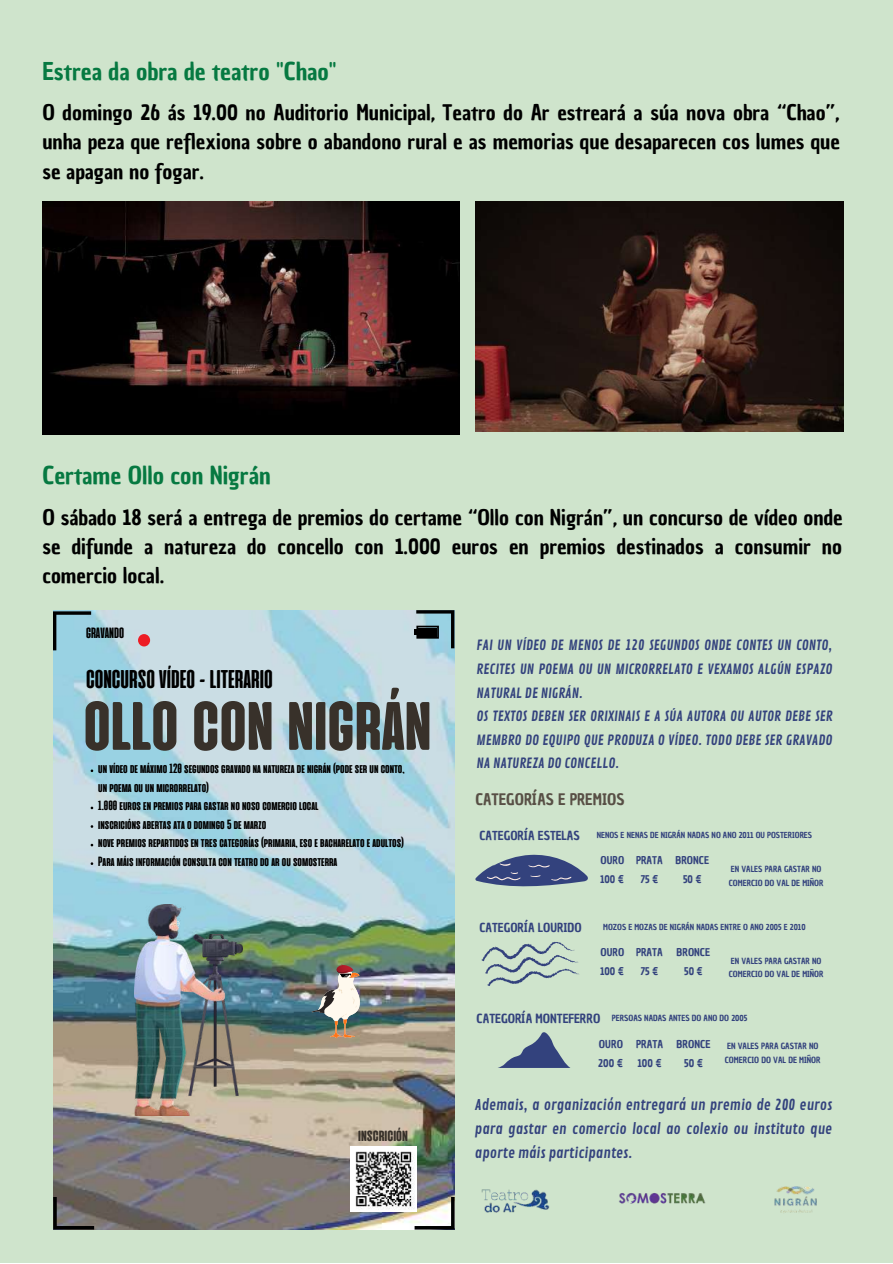
<style>
.page{position:relative;width:893px;height:1264px;background:#fff}
.page>*{position:absolute;margin:0;border:0;box-sizing:border-box;transform-origin:0 0}
.t1{font:800 81px "Cinematografica";color:#38312a}
.t2{font:800 25.65px "Cinematografica";color:#000}
.t3{font:24px "Chau Philomene One";color:#067941}
.t4{font:21px/29.2px "Chau Philomene One";color:#000;text-align:justify}
.t5{font:800 17.55px "Cinematografica";color:#38312a}
.t6{font:15.45px "Chau Philomene One";color:#584f45}
.t7{font:800 14.85px "Cinematografica";color:#000}
.t8{font:14.55px/24.3px "Contrail One";color:#33427d;text-align:justify}
.t9{font:13.8px/23.5px "Contrail One";color:#33427d}
.t10{font:800 13.35px/18.6px "Cinematografica";color:#000}
.t11{font:12.15px "Chau Philomene One";color:#33427d}
.t12{font:10.5px/18.6px "Chau Philomene One";color:#33427d}
.t13{font:8.25px/14px "Chau Philomene One";color:#33427d}
.t14{font:8.1px "Chau Philomene One";color:#33427d}
.s1{font-size:12.3px}
</style>
<div class="page">
<div style="left:0;top:0;width:892px;height:1262px;background:#cfe4cc"></div>
<img style="left:42px;top:201px;width:417px;height:233px">
<img style="left:53px;top:610px;width:401px;height:619px">
<svg style="left:414px;top:610px;width:40px;height:38px;background:#6d8a94"></svg>
<svg style="left:53px;top:611px;width:38px;height:39px"></svg>
<div style="left:138px;top:634px;width:12px;height:12px;background:#ed1c24;border-radius:50%"></div>
<img style="left:134px;top:904px;width:108px;height:211px">
<svg style="left:53px;top:1197px;width:41px;height:32px"></svg>
<svg style="left:414px;top:1197px;width:40px;height:32px"></svg>
<img style="left:311px;top:964px;width:49px;height:74px">
<img style="left:481px;top:1189px;width:69px;height:24px">
<img style="left:619px;top:1193px;width:87px;height:11px">
<img style="left:774px;top:1186px;width:43px;height:27px">
<img style="left:351px;top:1146px;width:65px;height:65px">
<svg style="left:475px;top:854px;width:113px;height:32px"></svg>
<svg style="left:481px;top:941px;width:98px;height:45px"></svg>
<svg style="left:500px;top:1032px;width:69px;height:35px"></svg>
<img style="left:475px;top:201px;width:368px;height:231px">
<p class="t3" style="left:42px;top:55px;width:295px">Estrea da obra de teatro "Chao"</p>
<p class="t4" style="left:42px;top:98px;width:799px">O domingo 26 ás 19.00 no Auditorio Municipal, Teatro do Ar estreará a súa nova obra “Chao”, unha peza que reflexiona sobre o abandono rural e as memorias que desaparecen cos lumes que se apagan no fogar.</p>
<p class="t3" style="left:42px;top:459px;width:230px">Certame Ollo con Nigrán</p>
<p class="t4" style="left:42px;top:502px;width:801px">O sábado 18 será a entrega de premios do certame “Ollo con Nigrán”, un concurso de vídeo onde se difunde a natureza do concello con 1.000 euros en premios destinados a consumir no comercio local.</p>
<p class="t7" style="left:86px;top:624px;width:40px">GRAVANDO</p>
<p class="t2" style="left:86px;top:663px;width:188px">CONCURSO VÍDEO - LITERARIO</p>
<h1 class="t1" style="left:83px;top:674px;width:349px">ollo con nigrán</h1>
<p class="t10" style="left:98px;top:759px;width:308px">un vídeo de máximo 120 segundos gravado na natureza de nigrán (pode ser un conto, un poema ou un microrrelato)<br>1.000 euros en premios para gastar no noso comercio local<br>inscricións abertas ata o domingo 5 de marzo<br>nove premios repartidos en tres categorías (primaria, eso e bacharelato e adultos)<br>Para máis información consulta con teatro do ar ou somosterra</p>
<p class="t5" style="left:358px;top:1124px;width:51px">inscrición</p>
<p class="t9" style="left:476px;top:634px;width:357px">FAI UN VÍDEO DE MENOS DE 120 SEGUNDOS ONDE CONTES UN CONTO, RECITES UN POEMA OU UN MICRORRELATO E VEXAMOS ALGÚN ESPAZO NATURAL DE NIGRÁN.<br>OS TEXTOS DEBEN SER ORIXINAIS E A SÚA AUTORA OU AUTOR DEBE SER MEMBRO DO EQUIPO QUE PRODUZA O VÍDEO. TODO DEBE SER GRAVADO NA NATUREZA DO CONCELLO.</p>
<p class="t6" style="left:475px;top:789px;width:150px">CATEGORÍAS E PREMIOS</p>
<p class="t11" style="left:479px;top:827px;width:102px">CATEGORÍA ESTELAS</p>
<p class="t14" style="left:596px;top:830px;width:217px">NENOS E NENAS DE NIGRÁN NADAS NO ANO 2011 OU POSTERIORES</p>
<p class="t12" style="left:600px;top:851px;width:64px">OURO PRATA<br>100 €</p>
<p class="t12" style="left:675px;top:851px;width:35px;text-align:center">BRONCE<br>50 €</p>
<p class="t12" style="left:640px;top:870px;width:19px">75 €</p>
<p class="t13" style="left:728px;top:862px;width:96px">EN VALES PARA GASTAR NO<br>COMERCIO DO VAL DE MIÑOR</p>
<p class="t11" style="left:479px;top:919px;width:103px">CATEGORÍA LOURIDO</p>
<p class="t14" style="left:603px;top:921px;width:204px">MOZOS E MOZAS DE NIGRÁN NADAS ENTRE O ANO 2005 E 2010</p>
<p class="t12" style="left:600px;top:943px;width:64px">OURO PRATA<br>100 €</p>
<p class="t12" style="left:676px;top:943px;width:35px;text-align:center">BRONCE<br>50 €</p>
<p class="t13" style="left:476px;top:1011px;width:272px"><span class="s1">CATEGORÍA MONTEFERRO</span> PERSOAS NADAS ANTES DO ANO DO 2005</p>
<p class="t12" style="left:598px;top:1035px;width:66px">OURO PRATA<br>200 €</p>
<p class="t12" style="left:640px;top:961px;width:19px">75 €</p>
<p class="t13" style="left:728px;top:953px;width:96px">EN VALES PARA GASTAR NO<br>COMERCIO DO VAL DE MIÑOR</p>
<p class="t12" style="left:676px;top:1035px;width:35px;text-align:center">BRONCE<br>50 €</p>
<p class="t8" style="left:475px;top:1092px;width:359px">Ademais, a organización entregará un premio de 200 euros para gastar en comercio local ao colexio ou instituto que aporte máis participantes.</p>
<p class="t13" style="left:724px;top:1039px;width:97px">EN VALES PARA GASTAR NO<br>COMERCIO DO VAL DE MIÑOR</p>
<p class="t12" style="left:637px;top:1054px;width:26px">100 €</p>
</div>
